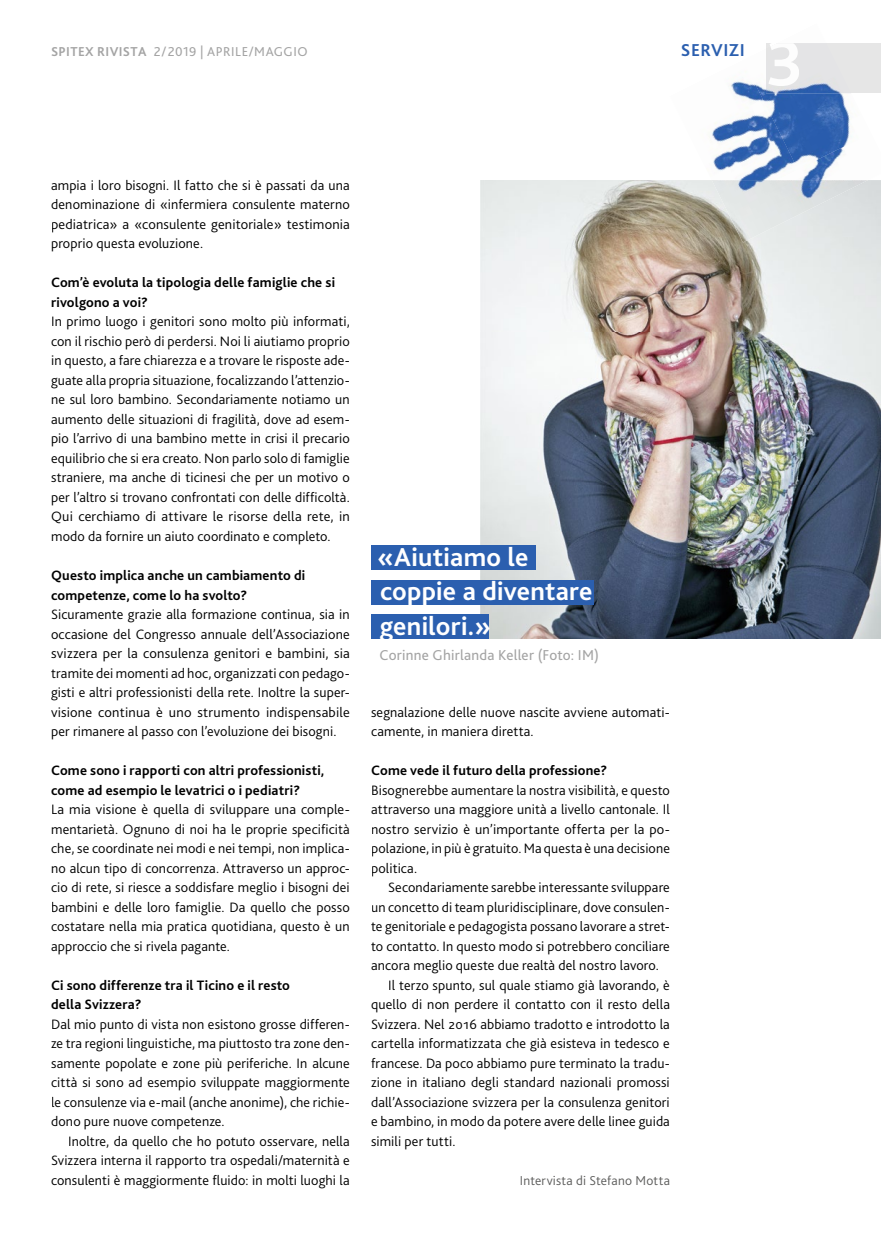
<style>
.page{position:relative;width:881px;height:1251px;background:#fff}
.page>*{position:absolute;margin:0;border:0;box-sizing:border-box;transform-origin:0 0}
.t1{font:700 27px/34.5px "Bliss 2";letter-spacing:.01em;color:#fff}
.t2{font:700 18px "Bliss 2";letter-spacing:.03em;color:#2b5faf}
.t3{font:15px "Bliss 2";letter-spacing:.015em;color:#a4a4a4}
.t4{font:300 14.25px/19.5px "Bliss 2";letter-spacing:.01em;color:#000;text-align:justify}
.t5{font:700 14.25px/19.5px "Bliss 2";letter-spacing:.01em;color:#000}
.t6{font:13.5px "Bliss 2";letter-spacing:.035em;color:#a4a4a4}
.t7{font:300 13.5px "Bliss 2";letter-spacing:.02em;color:#5d5d5c}
.s1{font-weight:700}
</style>
<div class="page">
<div style="left:765px;top:43px;width:115px;height:50px;background:#e6e6e6"></div>
<img style="left:480px;top:180px;width:400px;height:458px">
<div style="left:371px;top:545px;width:164px;height:24px;background:#2b5faf"></div>
<div style="left:371px;top:580px;width:223px;height:24px;background:#2b5faf"></div>
<div style="left:371px;top:614px;width:118px;height:24px;background:#2b5faf"></div>
<img style="left:709px;top:81px;width:67px;height:99px">
<img style="left:776px;top:170px;width:51px;height:10px">
<img style="left:742px;top:81px;width:110px;height:89px">
<img style="left:765px;top:43px;width:85px;height:50px">
<img style="left:768px;top:43px;width:30px;height:43px">
<img style="left:711px;top:180px;width:156px;height:62px">
<p class="t6" style="left:51px;top:43px;width:258px"><span class="s1">SPITEX RIVISTA</span> 2/ 2019 | APRILE/MAGGIO</p>
<p class="t2" style="left:680px;top:39px;width:65px">SERVIZI</p>
<p class="t4" style="left:51px;top:175px;width:300px">ampia i loro bisogni. Il fatto che si è passati da una denominazione di «infermiera consulente materno pediatrica» a «consulente genitoriale» testimonia proprio questa evoluzione.</p>
<p class="t5" style="left:51px;top:273px;width:285px">Com’è evoluta la tipologia delle famiglie che si rivolgono a voi?</p>
<p class="t4" style="left:51px;top:312px;width:300px">In primo luogo i genitori sono molto più informati, con il rischio però di perdersi. Noi li aiutiamo proprio in questo, a fare chiarezza e a trovare le risposte ade&shy;guate alla propria situazione, focalizzando l’attenzio&shy;ne sul loro bambino. Secondariamente notiamo un aumento delle situazioni di fragilità, dove ad esem&shy;pio l’arrivo di una bambino mette in crisi il precario equilibrio che si era creato. Non parlo solo di famiglie straniere, ma anche di ticinesi che per un motivo o per l’altro si trovano confrontati con delle difficoltà.<br>Qui cerchiamo di attivare le risorse della rete, in modo da fornire un aiuto coordinato e completo.</p>
<p class="t5" style="left:51px;top:565px;width:255px">Questo implica anche un cambiamento di competenze, come lo ha svolto?</p>
<p class="t4" style="left:51px;top:604px;width:300px">Sicuramente grazie alla formazione continua, sia in occasione del Congresso annuale dell’Associazione svizzera per la consulenza genitori e bambini, sia tramite dei momenti ad hoc, organizzati con pedago&shy;gisti e altri professionisti della rete. Inoltre la super&shy;visione continua è uno strumento indispensabile per rimanere al passo con l’evoluzione dei bisogni.</p>
<p class="t5" style="left:51px;top:760px;width:275px">Come sono i rapporti con altri professionisti, come ad esempio le levatrici o i pediatri?</p>
<p class="t4" style="left:51px;top:799px;width:300px">La mia visione è quella di sviluppare una comple&shy;mentarietà. Ognuno di noi ha le proprie specificità che, se coordinate nei modi e nei tempi, non implica&shy;no alcun tipo di concorrenza. Attraverso un approc&shy;cio di rete, si riesce a soddisfare meglio i bisogni dei bambini e delle loro famiglie. Da quello che posso costatare nella mia pratica quotidiana, questo è un approccio che si rivela pagante.</p>
<p class="t5" style="left:51px;top:975px;width:240px">Ci sono differenze tra il Ticino e il resto della Svizzera?</p>
<p class="t4" style="left:51px;top:1014px;width:300px">Dal mio punto di vista non esistono grosse differen&shy;ze tra regioni linguistiche, ma piuttosto tra zone den&shy;samente popolate e zone più periferiche. In alcune città si sono ad esempio sviluppate maggiormente le consulenze via e-mail (anche anonime), che richie&shy;dono pure nuove competenze.</p>
<p class="t4" style="left:51px;top:1131px;width:300px;text-indent:17px">Inoltre, da quello che ho potuto osservare, nella Svizzera interna il rapporto tra ospedali/maternità e consulenti è maggiormente fluido: in molti luoghi la</p>
<h1 class="t1" style="left:377px;top:539px;width:216px">«Aiutiamo le coppie a diventare genilori.»</h1>
<p class="t3" style="left:379px;top:645px;width:221px">Corinne Ghirlanda Keller (Foto: IM)</p>
<p class="t4" style="left:371px;top:702px;width:300px">segnalazione delle nuove nascite avviene automati&shy;camente, in maniera diretta.</p>
<p class="t5" style="left:371px;top:760px;width:237px">Come vede il futuro della professione?</p>
<p class="t4" style="left:371px;top:780px;width:300px">Bisognerebbe aumentare la nostra visibilità, e questo attraverso una maggiore unità a livello cantonale. Il nostro servizio è un’importante offerta per la po&shy;polazione, in più è gratuito. Ma questa è una deci sione politica.</p>
<p class="t4" style="left:388px;top:877px;width:283px">Secondariamente sarebbe interessante sviluppare</p>
<p class="t4" style="left:371px;top:897px;width:300px">un concetto di team pluridisciplinare, dove consulen-</p>
<p class="t4" style="left:371px;top:916px;width:300px">te genitoriale e pedagogista possano lavorare a stret-</p>
<p class="t4" style="left:371px;top:936px;width:300px">to contatto. In questo modo si potrebbero conciliare</p>
<p class="t4" style="left:371px;top:955px;width:289px">ancora meglio queste due realtà del nostro lavoro.</p>
<p class="t4" style="left:388px;top:975px;width:283px">Il terzo spunto, sul quale stiamo già lavorando, è</p>
<p class="t4" style="left:371px;top:994px;width:300px">quello di non perdere il contatto con il resto della</p>
<p class="t4" style="left:371px;top:1014px;width:300px">Svizzera. Nel 2016 abbiamo tradotto e introdotto la</p>
<p class="t4" style="left:371px;top:1033px;width:300px">cartella informatizzata che già esisteva in tedesco e</p>
<p class="t4" style="left:371px;top:1053px;width:300px">francese. Da poco abbiamo pure terminato la tradu-</p>
<p class="t4" style="left:371px;top:1072px;width:300px">zione in italiano degli standard nazionali promossi</p>
<p class="t4" style="left:371px;top:1092px;width:300px">dall’Associazione svizzera per la consulenza genitori</p>
<p class="t4" style="left:371px;top:1111px;width:300px">e bambino, in modo da potere avere delle linee guida</p>
<p class="t4" style="left:371px;top:1131px;width:86px">simili per tutti.</p>
<p class="t7" style="left:519px;top:1171px;width:152px">Intervista di Stefano Motta</p>
</div>
